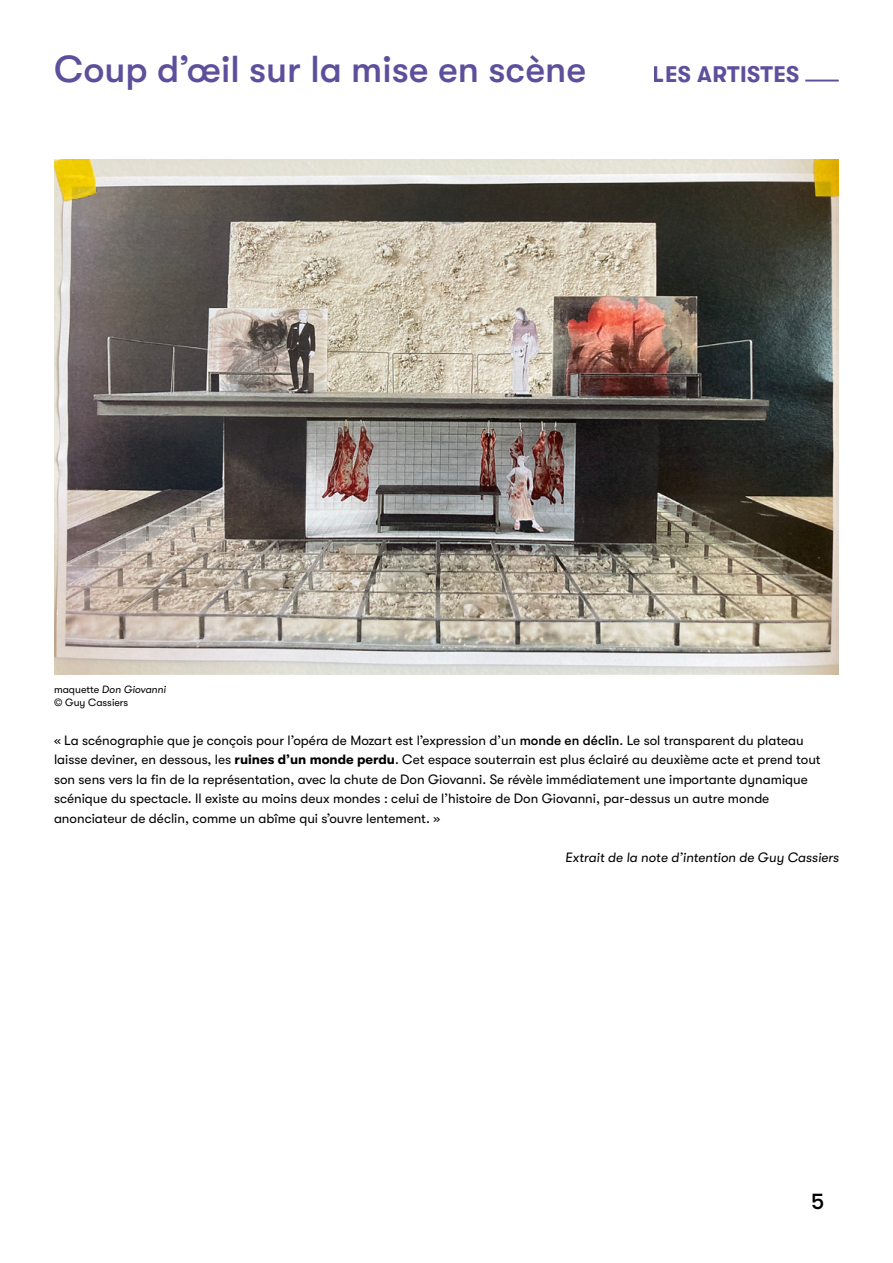
<style>
.page{position:relative;width:893px;height:1263px;background:#fff}
.page>*{position:absolute;margin:0;border:0;box-sizing:border-box;transform-origin:0 0}
.t1{font:500 37.5px "GT Walsheim";color:#5e4f9c}
.t2{font:700 22.5px "GT Walsheim";letter-spacing:.02em;color:#5e4f9c}
.t3{font:500 22.5px "GT Walsheim";color:#000}
.t4{font:13.5px/19.5px "GT Walsheim";color:#000}
.t5{font:italic 13.5px "GT Walsheim";color:#000}
.t6{font:10.5px/13.5px "GT Walsheim";color:#000}
.s1{font-style:italic}
.s2{font-weight:500}
.s3{font-weight:700}
</style>
<div class="page">
<img style="left:54px;top:159px;width:785px;height:515px">
<hr style="left:805px;top:80px;width:34px;height:2px;background:#5e4f9c">
<h1 class="t1" style="left:54px;top:48px;width:534px">Coup d’œil sur la mise en scène</h1>
<h2 class="t2" style="left:653px;top:61px;width:148px">LES ARTISTES</h2>
<p class="t6" style="left:54px;top:682px;width:113px">maquette <span class="s1">Don Giovanni </span>© Guy Cassiers</p>
<p class="t4" style="left:54px;top:730px;width:768px">« La scénographie que je conçois pour l’opéra de Mozart est l’expression d’un <span class="s2">monde en déclin</span>. Le sol transparent du plateau laisse deviner, en dessous, les <span class="s3">ruines d’un monde perdu</span>. Cet espace souterrain est plus éclairé au deuxième acte et prend tout son sens vers la fin de la représentation, avec la chute de Don Giovanni. Se révèle immédiatement une importante dynamique scénique du spectacle. Il existe au moins deux mondes : celui de l’histoire de Don Giovanni, par-dessus un autre monde anonciateur de déclin, comme un abîme qui s’ouvre lentement. »</p>
<p class="t5" style="left:565px;top:849px;width:275px">Extrait de la note d’intention de Guy Cassiers</p>
<h2 class="t3" style="left:811px;top:1188px;width:15px">5</h2>
</div>
